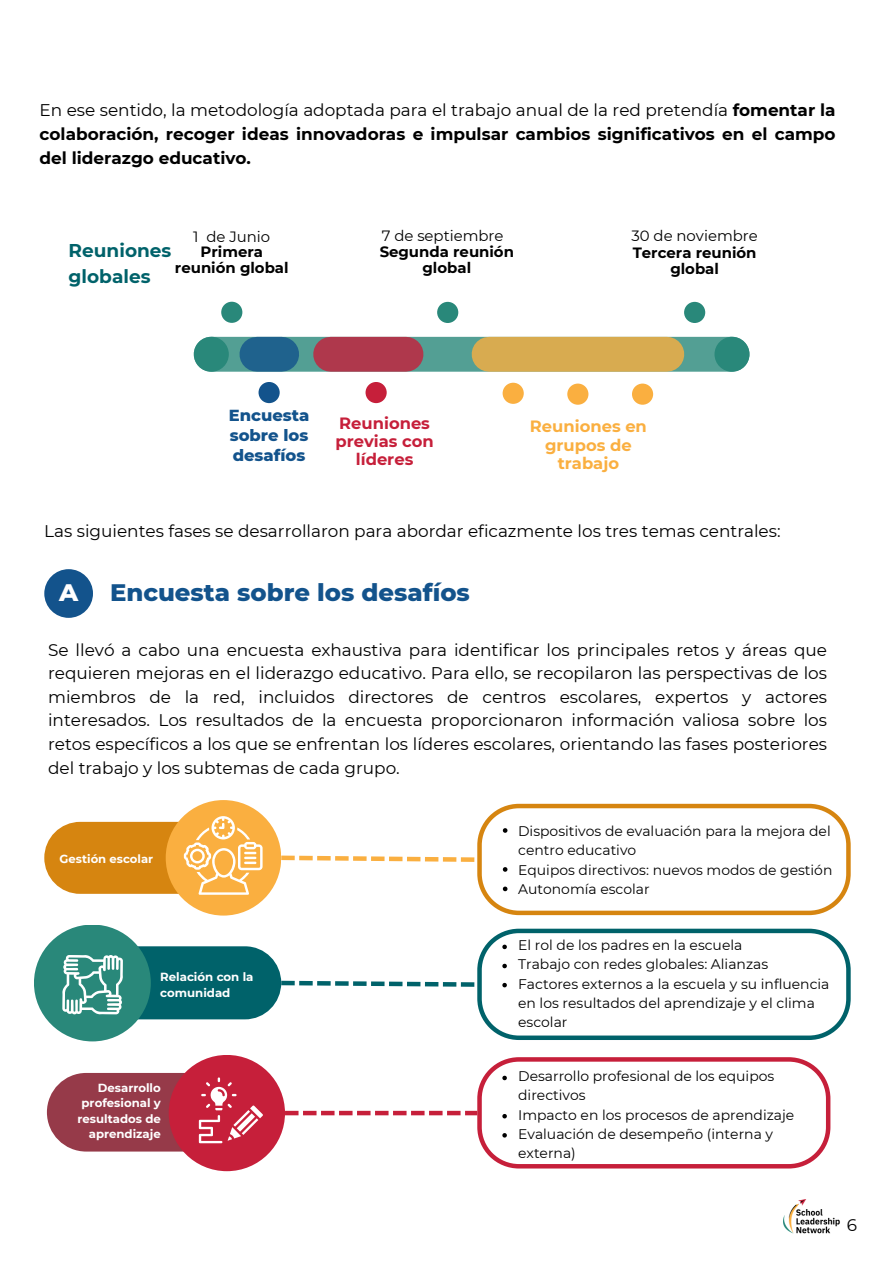
<style>
.page{position:relative;width:893px;height:1264px;background:#fff}
.page>*{position:absolute;margin:0;border:0;box-sizing:border-box;transform-origin:0 0}
.t1{font:800 24.3px "Montserrat";color:#13538c}
.t2{font:800 24.3px "Montserrat";color:#fff}
.t3{font:700 18.45px/25.8px "Montserrat";color:#00626a}
.t4{font:16.8px/23.5px "Montserrat";color:#000;text-align:justify}
.t5{font:700 16.8px/23.5px "Montserrat";color:#000;text-align:justify}
.t6{font:700 16.35px/17.9px "Montserrat";color:#c61f3a;text-align:center}
.t7{font:700 16.35px/18.9px "Montserrat";color:#faaf40;text-align:center}
.t8{font:800 16.35px/19.8px "Montserrat";color:#13538c;text-align:justify}
.t9{font:700 14.85px/15.8px "Montserrat";color:#000;text-align:center}
.t10{font:14.85px "Montserrat";color:#000}
.t11{font:13.95px/19px "Montserrat";color:#000}
.t12{font:700 11.7px/15.6px "Montserrat";color:#fff}
.t13{font:700 11.55px "Montserrat";color:#fff}
.s1{font-weight:400}
</style>
<div class="page">
<svg style="left:216px;top:337px;width:511px;height:35px;background:#6a8c82"></svg>
<div style="left:330px;top:337px;width:76px;height:35px;background:#af384c"></div>
<div style="left:257px;top:337px;width:24px;height:35px;background:#1f628d"></div>
<div style="left:489px;top:337px;width:177px;height:35px;background:#d8ab50"></div>
<div style="left:221px;top:302px;width:21px;height:21px;background:#29887a;border-radius:50%"></div>
<div style="left:437px;top:302px;width:21px;height:21px;background:#29887a;border-radius:50%"></div>
<div style="left:684px;top:302px;width:21px;height:21px;background:#29887a;border-radius:50%"></div>
<div style="left:258px;top:382px;width:22px;height:21px;background:#13538c;border-radius:50%"></div>
<div style="left:502px;top:383px;width:21px;height:21px;background:#faaf40;border-radius:50%"></div>
<div style="left:365px;top:382px;width:21px;height:21px;background:#c61f3a;border-radius:50%"></div>
<div style="left:567px;top:383px;width:21px;height:22px;background:#faaf40;border-radius:50%"></div>
<div style="left:632px;top:383px;width:21px;height:22px;background:#faaf40;border-radius:50%"></div>
<div style="left:194px;top:337px;width:35px;height:35px;background:#29887a;border-radius:50%"></div>
<div style="left:714px;top:337px;width:35px;height:35px;background:#29887a;border-radius:50%"></div>
<div style="left:44px;top:569px;width:49px;height:49px;background:#13538c;border-radius:50%"></div>
<div style="left:44px;top:821px;width:205px;height:73px;background:#d68510;border-radius:36px"></div>
<div style="left:74px;top:946px;width:207px;height:73px;background:#00626a;border-radius:36px"></div>
<div style="left:166px;top:800px;width:115px;height:115px;background:#faaf40;border-radius:50%"></div>
<div style="left:34px;top:924px;width:117px;height:117px;background:#29887a;border-radius:50%"></div>
<div style="left:47px;top:1072px;width:224px;height:79px;background:#963a49;border-radius:39px"></div>
<div style="left:169px;top:1054px;width:116px;height:117px;background:#c61f3a;border-radius:50%"></div>
<svg style="left:184px;top:816px;width:78px;height:78px"></svg>
<svg style="left:62px;top:955px;width:61px;height:59px"></svg>
<svg style="left:199px;top:1077px;width:64px;height:66px"></svg>
<svg style="left:477px;top:1057px;width:353px;height:111px"></svg>
<svg style="left:281px;top:803px;width:569px;height:112px"></svg>
<svg style="left:281px;top:928px;width:569px;height:112px"></svg>
<div style="left:285px;top:1110px;width:13px;height:5px;background:#c61f3a"></div>
<div style="left:303px;top:1110px;width:13px;height:5px;background:#c61f3a"></div>
<div style="left:321px;top:1110px;width:13px;height:5px;background:#c61f3a"></div>
<div style="left:339px;top:1110px;width:13px;height:5px;background:#c61f3a"></div>
<div style="left:357px;top:1110px;width:13px;height:5px;background:#c61f3a"></div>
<div style="left:375px;top:1110px;width:13px;height:5px;background:#c61f3a"></div>
<div style="left:393px;top:1110px;width:13px;height:5px;background:#c61f3a"></div>
<div style="left:411px;top:1110px;width:13px;height:5px;background:#c61f3a"></div>
<div style="left:429px;top:1110px;width:13px;height:5px;background:#c61f3a"></div>
<div style="left:447px;top:1110px;width:13px;height:5px;background:#c61f3a"></div>
<div style="left:465px;top:1110px;width:12px;height:5px;background:#c61f3a"></div>
<img style="left:783px;top:1199px;width:57px;height:35px">
<p class="t5" style="left:40px;top:99px;width:797px"><span class="s1">En ese sentido, la metodología adoptada para el trabajo anual de la red pretendía</span> fomentar la colaboración, recoger ideas innovadoras e impulsar cambios significativos en el campo del liderazgo educativo.</p>
<p class="t10" style="left:193px;top:227px;width:79px">1 de Junio</p>
<p class="t9" style="left:175px;top:244px;width:115px">Primera reunión global</p>
<p class="t3" style="left:69px;top:237px;width:104px">Reuniones globales</p>
<p class="t9" style="left:379px;top:228px;width:136px"><span class="s1">7 de septiembre<br></span>Segunda reunión global</p>
<p class="t9" style="left:631px;top:227px;width:128px;line-height:16.8px"><span class="s1">30 de noviembre<br></span>Tercera reunión global</p>
<p class="t8" style="left:229px;top:406px;width:82px">Encuesta sobre los desafíos</p>
<p class="t6" style="left:335px;top:414px;width:100px">Reuniones previas con líderes</p>
<p class="t7" style="left:530px;top:416px;width:118px">Reuniones en grupos de trabajo</p>
<p class="t4" style="left:44px;top:519px;width:737px">Las siguientes fases se desarrollaron para abordar eficazmente los tres temas centrales:</p>
<p class="t2" style="left:59px;top:577px;width:21px">A</p>
<p class="t1" style="left:110px;top:577px;width:361px">Encuesta sobre los desafíos</p>
<p class="t4" style="left:48px;top:637px;width:780px">Se llevó a cabo una encuesta exhaustiva para identificar los principales retos y áreas que requieren mejoras en el liderazgo educativo. Para ello, se recopilaron las perspectivas de los miembros de la red, incluidos directores de centros escolares, expertos y actores interesados. Los resultados de la encuesta proporcionaron información valiosa sobre los retos específicos a los que se enfrentan los líderes escolares, orientando las fases posteriores del trabajo y los subtemas de cada grupo.</p>
<p class="t13" style="left:60px;top:851px;width:95px">Gestión escolar</p>
<p class="t12" style="left:160px;top:968px;width:95px;line-height:16.5px">Relación con la comunidad</p>
<p class="t12" style="left:78px;top:1079px;width:85px;text-align:right">Desarrollo profesional y resultados de aprendizaje</p>
<p class="t11" style="left:518px;top:820px;width:314px;line-height:19.5px">Dispositivos de evaluación para la mejora del centro educativo</p>
<p class="t11" style="left:518px;top:860px;width:316px">Equipos directivos: nuevos modos de gestión</p>
<p class="t11" style="left:518px;top:879px;width:133px">Autonomía escolar</p>
<p class="t11" style="left:518px;top:935px;width:226px">El rol de los padres en la escuela</p>
<p class="t11" style="left:518px;top:954px;width:251px">Trabajo con redes globales: Alianzas</p>
<p class="t11" style="left:518px;top:974px;width:313px">Factores externos a la escuela y su influencia en los resultados del aprendizaje y el clima escolar</p>
<p class="t11" style="left:518px;top:1066px;width:258px">Desarrollo profesional de los equipos directivos</p>
<p class="t11" style="left:518px;top:1105px;width:277px">Impacto en los procesos de aprendizaje</p>
<p class="t11" style="left:518px;top:1124px;width:256px">Evaluación de desempeño (interna y externa)</p>
<p class="t4" style="left:846px;top:1213px;width:12px">6</p>
</div>
